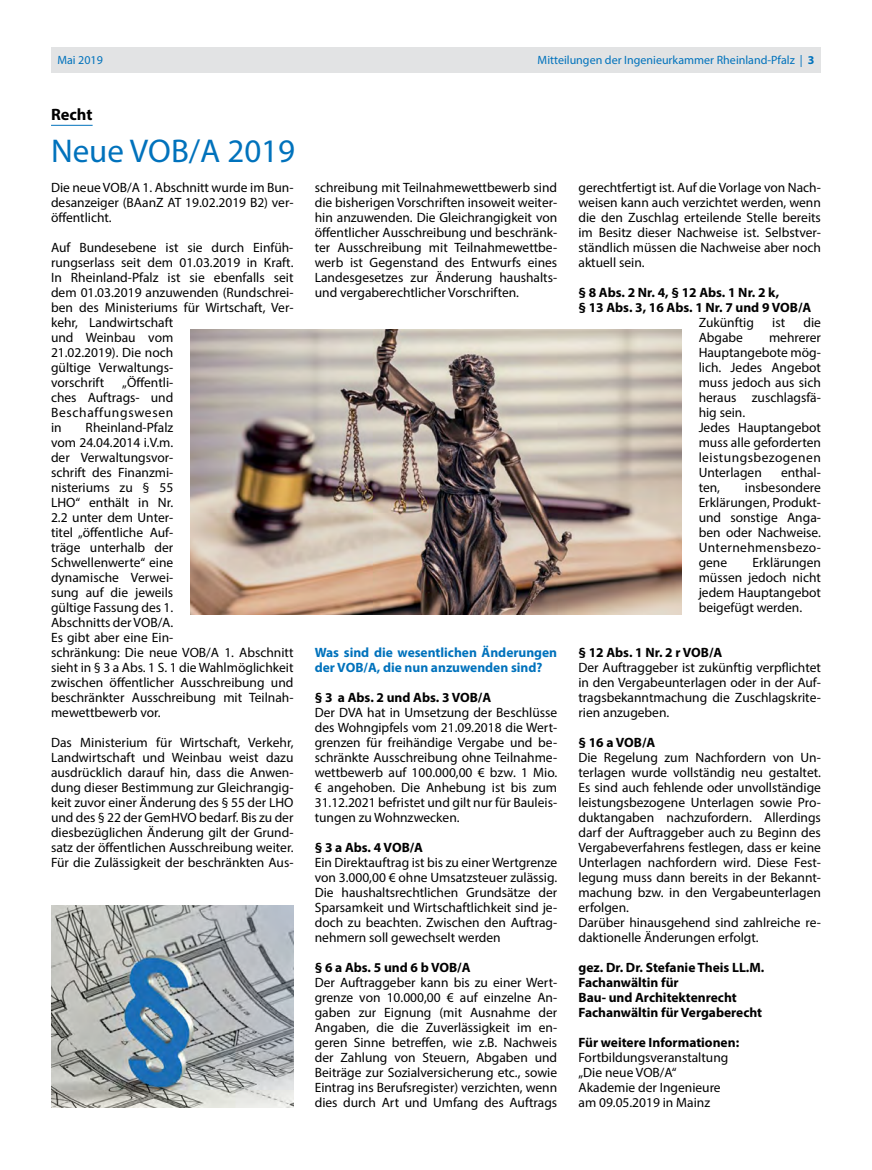
<style>
.page{position:relative;width:872px;height:1170px;background:#fff}
.page>*{position:absolute;margin:0;border:0;box-sizing:border-box;transform-origin:0 0}
.t1{font:33px "Myriad Pro";color:#0072bc}
.t2{font:700 16.5px "Myriad Pro";color:#000}
.t3{font:13.5px/15px "Myriad Pro";color:#000;text-align:justify}
.t4{font:700 13.5px/15px "Myriad Pro";color:#000}
.t5{font:700 13.5px/15px "Myriad Pro";color:#0072bc}
.t6{font:12px "Myriad Pro";color:#0072bc}
.s1{font-weight:700}
</style>
<div class="page">
<div style="left:51px;top:47px;width:770px;height:25px;background:#e2e3e4"></div>
<hr style="left:51px;top:125px;width:42px;height:1px;background:#0072bc">
<img style="left:51px;top:905px;width:242px;height:202px">
<img style="left:190px;top:330px;width:491px;height:284px">
<p class="t6" style="left:57px;top:53px;width:47px">Mai 2019</p>
<p class="t6" style="left:537px;top:53px;width:278px">Mitteilungen der Ingenieurkammer Rheinland-Pfalz | <span class="s1">3</span></p>
<p class="t2" style="left:51px;top:104px;width:43px">Recht</p>
<h1 class="t1" style="left:51px;top:130px;width:246px">Neue VOB/A 2019</h1>
<p class="t3" style="left:51px;top:179px;width:244px">Die neue VOB/A 1. Abschnitt wurde im Bun&shy;desanzeiger (BAanZ AT 19.02.2019 B2) ver&shy;öffentlicht.</p>
<p class="t3" style="left:51px;top:239px;width:244px;text-align:left">Auf Bundesebene ist sie durch Einfüh&shy;rungserlass seit dem 01.03.2019 in Kraft.<br>In Rheinland-Pfalz ist sie ebenfalls seit dem 01.03.2019 anzuwenden (Rundschrei&shy;ben des Ministeriums für Wirtschaft, Ver&shy;kehr, Landwirtschaft<br>und Weinbau vom<br>21.02.2019). Die noch<br>gültige Verwaltungs-<br>vorschrift</p>
<p class="t3" style="left:51px;top:374px;width:124px;text-indent:71px">„Öffentli&shy;ches Auftrags- und Beschaffungswesen in</p>
<p class="t3" style="left:51px;top:419px;width:244px;text-align:left;text-indent:35px">Rheinland-Pfalz<br>vom 24.04.2014 i.V.m.<br>der Verwaltungsvor-<br>schrift des Finanzmi-<br>nisteriums zu § 55<br>LHO“ enthält in Nr.<br>2.2 unter dem Unter-<br>titel „öffentliche Auf-<br>träge unterhalb der<br>Schwellenwerte“ eine<br>dynamische Verwei-<br>sung auf die jeweils<br>gültige Fassung des 1.<br>Abschnitts der VOB/A.<br>Es gibt aber eine Ein-<br>schränkung: Die neue VOB/A 1. Abschnitt sieht in § 3 a Abs. 1 S. 1 die Wahlmöglichkeit zwischen öffentlicher Ausschreibung und beschränkter Ausschreibung mit Teilnah&shy;mewettbewerb vor.</p>
<p class="t3" style="left:51px;top:734px;width:244px">Das Ministerium für Wirtschaft, Verkehr, Landwirtschaft und Weinbau weist dazu ausdrücklich darauf hin, dass die Anwen&shy;dung dieser Bestimmung zur Gleichrangig&shy;keit zuvor einer Änderung des § 55 der LHO und des § 22 der GemHVO bedarf. Bis zu der diesbezüglichen Änderung gilt der Grund&shy;satz der öffentlichen Ausschreibung weiter.<br>Für die Zulässigkeit der beschränkten Aus-</p>
<p class="t3" style="left:315px;top:179px;width:244px">schreibung mit Teilnahmewettbewerb sind die bisherigen Vorschriften insoweit weiter&shy;hin anzuwenden. Die Gleichrangigkeit von öffentlicher Ausschreibung und beschränk&shy;ter Ausschreibung mit Teilnahmewettbe&shy;werb ist Gegenstand des Entwurfs eines Landesgesetzes zur Änderung haushalts&shy;und vergaberechtlicher Vorschriften.</p>
<p class="t5" style="left:315px;top:644px;width:244px">Was sind die wesentlichen Änderungen der VOB/A, die nun anzuwenden sind?</p>
<p class="t4" style="left:315px;top:689px;width:178px">§ 3 a Abs. 2 und Abs. 3 VOB/A</p>
<p class="t3" style="left:315px;top:704px;width:244px">Der DVA hat in Umsetzung der Beschlüsse des Wohngipfels vom 21.09.2018 die Wert&shy;grenzen für freihändige Vergabe und be&shy;schränkte Ausschreibung ohne Teilnahme&shy;wettbewerb auf 100.000,00 € bzw. 1 Mio. € angehoben. Die Anhebung ist bis zum 31.12.2021 befristet und gilt nur für Bauleis&shy;tungen zu Wohnzwecken.</p>
<p class="t4" style="left:315px;top:839px;width:110px">§ 3 a Abs. 4 VOB/A</p>
<p class="t3" style="left:315px;top:854px;width:244px">Ein Direktauftrag ist bis zu einer Wertgrenze von 3.000,00 € ohne Umsatzsteuer zulässig.<br>Die haushaltsrechtlichen Grundsätze der Sparsamkeit und Wirtschaftlichkeit sind je&shy;doch zu beachten. Zwischen den Auftrag&shy;nehmern soll gewechselt werden</p>
<p class="t4" style="left:315px;top:959px;width:157px">§ 6 a Abs. 5 und 6 b VOB/A</p>
<p class="t3" style="left:315px;top:974px;width:244px">Der Auftraggeber kann bis zu einer Wert&shy;grenze von 10.000,00 € auf einzelne An&shy;gaben zur Eignung (mit Ausnahme der Angaben, die die Zuverlässigkeit im en&shy;geren Sinne betreffen, wie z.B. Nachweis der Zahlung von Steuern, Abgaben und Beiträge zur Sozialversicherung etc., sowie Eintrag ins Berufsregister) verzichten, wenn dies durch Art und Umfang des Auftrags</p>
<p class="t3" style="left:578px;top:179px;width:244px">gerechtfertigt ist. Auf die Vorlage von Nach&shy;weisen kann auch verzichtet werden, wenn die den Zuschlag erteilende Stelle bereits im Besitz dieser Nachweise ist. Selbstver&shy;ständlich müssen die Nachweise aber noch aktuell sein.</p>
<p class="t4" style="left:578px;top:284px;width:234px">§ 8 Abs. 2 Nr. 4, § 12 Abs. 1 Nr. 2 k,<br>§ 13 Abs. 3, 16 Abs. 1 Nr. 7 und 9 VOB/A</p>
<p class="t3" style="left:698px;top:314px;width:57px">Zukünftig</p>
<p class="t3" style="left:772px;top:314px;width:14px">ist</p>
<p class="t3" style="left:803px;top:314px;width:19px">die</p>
<p class="t3" style="left:698px;top:329px;width:46px">Abgabe</p>
<p class="t3" style="left:698px;top:329px;width:124px;text-align:left;text-indent:70px">mehrerer<br>Hauptangebote mög&shy;lich. Jedes Angebot muss jedoch aus sich heraus zuschlagsfä&shy;hig sein.<br>Jedes Hauptangebot muss alle geforderten leistungsbezogenen<br>Unterlagen</p>
<p class="t3" style="left:781px;top:464px;width:41px">enthal-</p>
<p class="t3" style="left:698px;top:479px;width:124px;text-indent:46px">insbesondere Erklärungen, Produkt&shy;und sonstige Anga&shy;ben oder Nachweise.<br>Unternehmensbezo&shy;gene</p>
<p class="t3" style="left:698px;top:479px;width:23px">ten,</p>
<p class="t3" style="left:698px;top:554px;width:124px;text-indent:54px">Erklärungen müssen jedoch nicht jedem Hauptangebot beigefügt werden.</p>
<p class="t4" style="left:578px;top:644px;width:145px">§ 12 Abs. 1 Nr. 2 r VOB/A</p>
<p class="t3" style="left:578px;top:659px;width:244px">Der Auftraggeber ist zukünftig verpflichtet in den Vergabeunterlagen oder in der Auf&shy;tragsbekanntmachung die Zuschlagskrite&shy;rien anzugeben.</p>
<p class="t4" style="left:578px;top:734px;width:78px">§ 16 a VOB/A</p>
<p class="t3" style="left:578px;top:749px;width:244px;text-align:left">Die Regelung zum Nachfordern von Un&shy;terlagen wurde vollständig neu gestaltet.<br>Es sind auch fehlende oder unvollständige leistungsbezogene Unterlagen sowie Pro&shy;duktangaben nachzufordern. Allerdings darf der Auftraggeber auch zu Beginn des Vergabeverfahrens festlegen, dass er keine Unterlagen nachfordern wird. Diese Fest&shy;legung muss dann bereits in der Bekannt&shy;machung bzw. in den Vergabeunterlagen erfolgen.<br>Darüber hinausgehend sind zahlreiche re&shy;daktionelle Änderungen erfolgt.</p>
<p class="t4" style="left:578px;top:959px;width:187px">gez. Dr. Dr. Stefanie Theis LL.M.<br>Fachanwältin für<br>Bau- und Architektenrecht<br>Fachanwältin für Vergaberecht</p>
<p class="t4" style="left:578px;top:1034px;width:162px">Für weitere Informationen:</p>
<p class="t3" style="left:578px;top:1049px;width:151px;text-align:left">Fortbildungsveranstaltung „Die neue VOB/A“<br>Akademie der Ingenieure am 09.05.2019 in Mainz</p>
</div>
